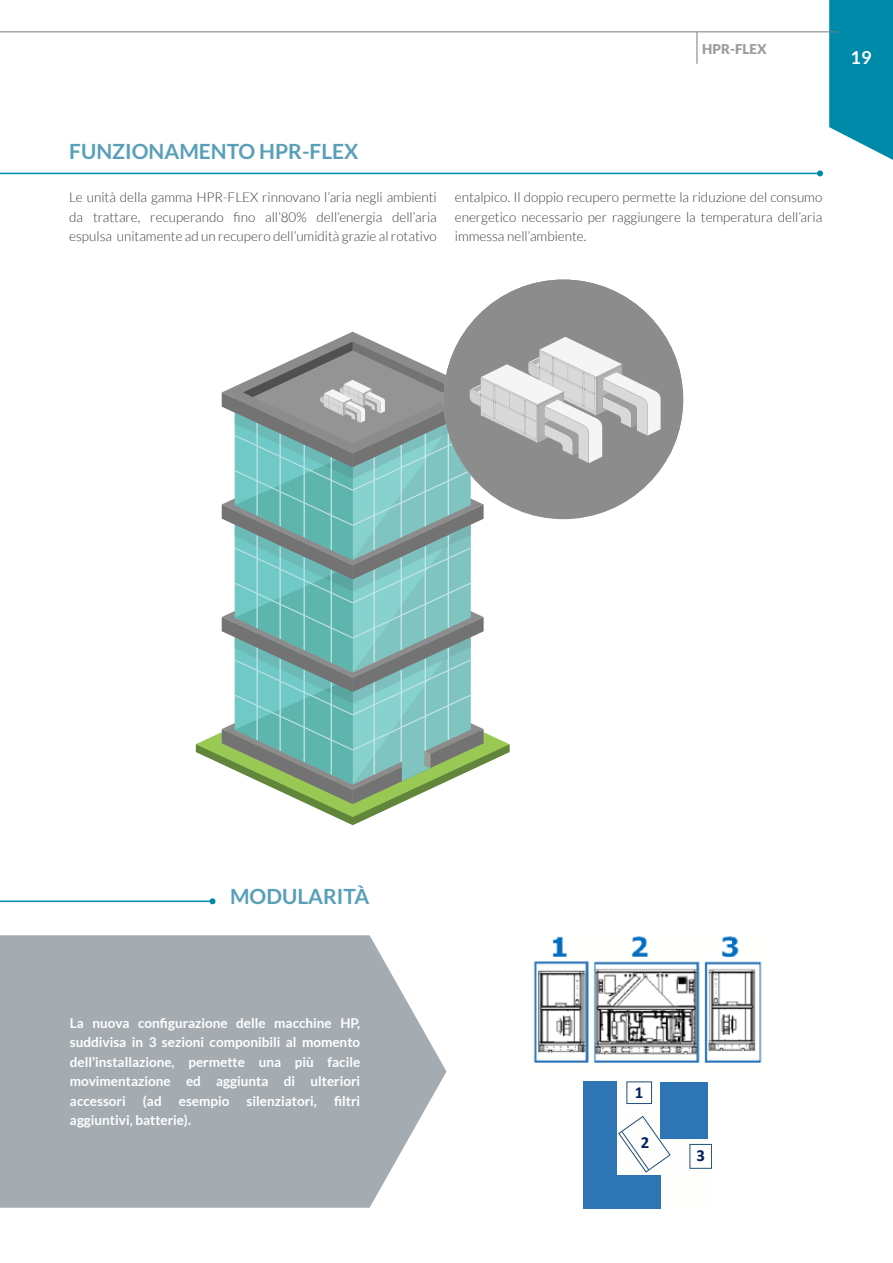
<style>
.page{position:relative;width:893px;height:1263px;background:#fff}
.page>*{position:absolute;margin:0;border:0;box-sizing:border-box;transform-origin:0 0}
.t1{font:700 21px "Lato";color:#599fb9}
.t2{font:700 18px "Lato";color:#fff}
.t3{font:700 16.8px "Calibri";color:#002060}
.t4{font:300 13.5px/19.5px "Lato";color:#3c3c3b;text-align:justify}
.t5{font:700 13.5px/19.5px "Lato";color:#fff;text-align:justify}
.t6{font:900 13.5px "Lato";color:#9d9d9c}
</style>
<div class="page">
<svg style="left:829px;top:0;width:64px;height:160px;background:#1a96b1"></svg>
<hr style="left:0;top:31px;width:838px;height:1px;background:#787c80">
<hr style="left:697px;top:32px;width:1px;height:32px;background:#787c80">
<hr style="left:0;top:173px;width:820px;height:1px;background:#008aa9">
<svg style="left:817px;top:170px;width:6px;height:6px"></svg>
<svg style="left:464px;top:280px;width:199px;height:52px;fill:#8c8c8c"></svg>
<hr style="left:1px;top:900px;width:211px;height:2px;background:#008aa9">
<svg style="left:209px;top:898px;width:6px;height:6px"></svg>
<svg style="left:0;top:935px;width:446px;height:273px;background:#abb3b7"></svg>
<img style="left:533px;top:936px;width:229px;height:127px">
<img style="left:583px;top:1081px;width:129px;height:128px">
<div style="left:583px;top:1082px;width:34px;height:96px;background:#2e75b6"></div>
<div style="left:583px;top:1175px;width:77px;height:33px;background:#2e75b6"></div>
<div style="left:660px;top:1082px;width:47px;height:56px;background:#2e75b6"></div>
<div style="left:627px;top:1081px;width:25px;height:23px;border:1px solid #1f4e79"></div>
<div style="left:690px;top:1144px;width:22px;height:24px;border:1px solid #1f4e79"></div>
<svg style="left:618px;top:1116px;width:53px;height:57px"></svg>
<svg style="left:196px;top:332px;width:487px;height:493px"></svg>
<p class="t6" style="left:702px;top:41px;width:66px">HPR-FLEX</p>
<h2 class="t2" style="left:851px;top:47px;width:22px">19</h2>
<h1 class="t1" style="left:69px;top:139px;width:291px">FUNZIONAMENTO HPR-FLEX</h1>
<p class="t4" style="left:69px;top:188px;width:369px">Le unità della gamma HPR-FLEX rinnovano l’aria negli ambienti da trattare, recuperando fino all’80% dell’energia dell’aria espulsa unitamente ad un recupero dell’umidità grazie al rotativo</p>
<p class="t4" style="left:455px;top:188px;width:369px">entalpico. Il doppio recupero permette la riduzione del consumo energetico necessario per raggiungere la temperatura dell’aria immessa nell’ambiente.</p>
<h1 class="t1" style="left:230px;top:884px;width:141px">MODULARITÀ</h1>
<p class="t5" style="left:70px;top:1013px;width:292px">La nuova configurazione delle macchine HP, suddivisa in 3 sezioni componibili al momento dell’installazione, permette una più facile movimentazione ed aggiunta di ulteriori accessori</p>
<p class="t5" style="left:143px;top:1091px;width:20px">(ad</p>
<p class="t5" style="left:179px;top:1091px;width:52px">esempio</p>
<p class="t5" style="left:247px;top:1091px;width:72px">silenziatori,</p>
<p class="t5" style="left:334px;top:1091px;width:28px">filtri</p>
<p class="t5" style="left:70px;top:1110px;width:123px">aggiuntivi, batterie).</p>
<p class="t3" style="left:635px;top:1081px;width:10px">1</p>
<p class="t3" style="left:641px;top:1131px;width:10px">2</p>
<p class="t3" style="left:696px;top:1144px;width:10px">3</p>
</div>
